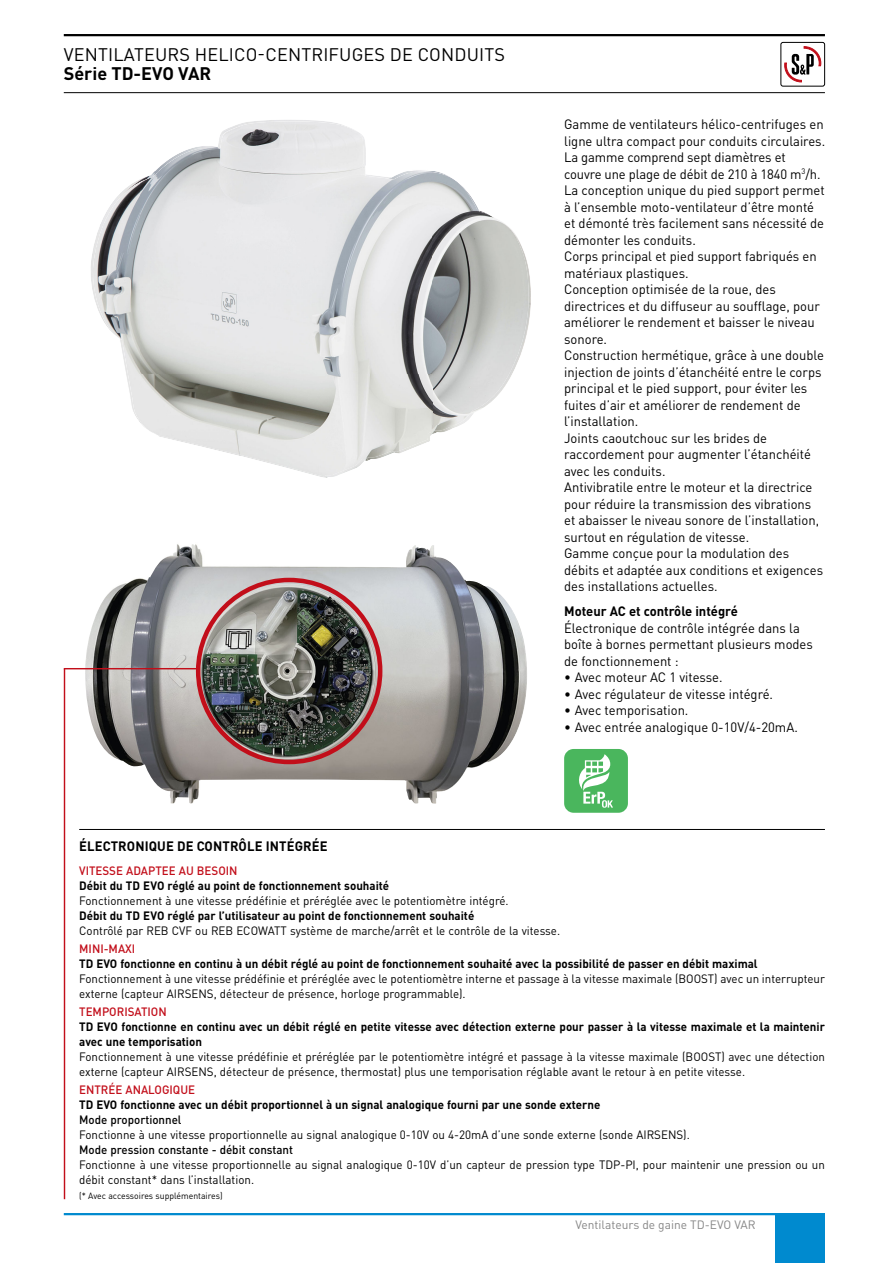
<style>
.page{position:relative;width:893px;height:1263px;background:#fff}
.page>*{position:absolute;margin:0;border:0;box-sizing:border-box;transform-origin:0 0}
.t1{font:18px "DIN Pro";letter-spacing:.01em;color:#000}
.t2{font:700 18px "DIN Pro";color:#000}
.t3{font:13.5px/16.5px "DIN Pro";color:#000;scale:.96 1}
.t4{font:700 13.5px "DIN Pro";letter-spacing:.01em;color:#000;scale:.96 1}
.t5{font:12px/15px "DIN Pro";color:#000;scale:.96 1}
.t6{font:700 12px/15px "DIN Pro";color:#000;scale:.96 1}
.t7{font:500 12px "DIN Pro";color:#c20e1a;scale:.96 1}
.t8{font:500 12px "DIN Pro";color:#000;scale:.96 1}
.t9{font:12px "DIN Pro";color:#868686}
.t10{font:9px "DIN Pro";color:#000;scale:.96 1}
</style>
<div class="page">
<hr style="left:64px;top:34px;width:761px;height:2px;background:#000">
<hr style="left:64px;top:92px;width:761px;height:1px;background:#000">
<svg style="left:784px;top:46px;width:37px;height:37px"></svg>
<div style="left:781px;top:42px;width:44px;height:44px;border:1px solid #000;border-radius:2px"></div>
<div style="left:564px;top:749px;width:64px;height:64px;background:#4ab65d;border-radius:9px"></div>
<svg style="left:579px;top:754px;width:34px;height:54px"></svg>
<img style="left:140px;top:121px;width:293px;height:355px">
<img style="left:91px;top:179px;width:49px;height:243px">
<img style="left:432px;top:172px;width:98px;height:254px">
<img style="left:432px;top:425px;width:23px;height:8px">
<hr style="left:79px;top:829px;width:746px;height:1px;background:#000">
<img style="left:85px;top:544px;width:442px;height:260px">
<div style="left:196px;top:578px;width:186px;height:186px;border:4px solid #c20e1a;border-radius:50%"></div>
<hr style="left:64px;top:668px;width:136px;height:1px;background:#c20e1a">
<hr style="left:64px;top:669px;width:1px;height:530px;background:#c20e1a">
<hr style="left:64px;top:1213px;width:761px;height:2px;background:#008acf">
<div style="left:776px;top:1214px;width:49px;height:49px;background:#008acf"></div>
<h1 class="t1" style="left:64px;top:48px;width:443px">VENTILATEURS HELICO-CENTRIFUGES DE CONDUITS</h1>
<h1 class="t2" style="left:64px;top:67px;width:149px">Série TD-EVO VAR</h1>
<p class="t3" style="left:564px;top:118px;width:273px">Gamme de ventilateurs hélico-centrifuges en ligne ultra compact pour conduits circulaires.<br>La gamme comprend sept diamètres et couvre une plage de débit de 210 à 1840 m<sup>3</sup>/h.<br>La conception unique du pied support permet à l’ensemble moto-ventilateur d’être monté et démonté très facilement sans nécessité de démonter les conduits.<br>Corps principal et pied support fabriqués en matériaux plastiques.<br>Conception optimisée de la roue, des directrices et du diffuseur au soufflage, pour améliorer le rendement et baisser le niveau sonore.<br>Construction hermétique, grâce à une double injection de joints d’étanchéité entre le corps principal et le pied support, pour éviter les fuites d’air et améliorer de rendement de l’installation.<br>Joints caoutchouc sur les brides de raccordement pour augmenter l’étanchéité avec les conduits.<br>Antivibratile entre le moteur et la directrice pour réduire la transmission des vibrations et abaisser le niveau sonore de l’installation, surtout en régulation de vitesse.<br>Gamme conçue pour la modulation des débits et adaptée aux conditions et exigences des installations actuelles.</p>
<p class="t4" style="left:564px;top:607px;width:182px">Moteur AC et contrôle intégré</p>
<p class="t3" style="left:564px;top:621px;width:261px">Électronique de contrôle intégrée dans la boîte à bornes permettant plusieurs modes de fonctionnement :</p>
<p class="t3" style="left:564px;top:671px;width:167px">• Avec moteur AC 1 vitesse.</p>
<p class="t3" style="left:564px;top:687px;width:219px">• Avec régulateur de vitesse intégré.</p>
<p class="t3" style="left:564px;top:704px;width:131px">• Avec tem porisation.</p>
<p class="t3" style="left:564px;top:720px;width:245px">• Avec entrée analogique 0-10V/4-20mA.</p>
<p class="t4" style="left:79px;top:841px;width:260px">ÉLECTRONIQUE DE CONTRÔLE INTÉGRÉE</p>
<p class="t7" style="left:79px;top:866px;width:166px">VITESSE ADAPTEE AU BESOIN</p>
<p class="t6" style="left:79px;top:879px;width:324px">Débit du TD EVO réglé au point de fonctionnement souhaité</p>
<p class="t5" style="left:79px;top:894px;width:449px">Fonctionnement à une vitesse prédéfinie et préréglée avec le potentiomètre intégré.</p>
<p class="t6" style="left:79px;top:909px;width:413px">Débit du TD EVO réglé par l’utilisateur au point de fonctionnement souhaité</p>
<p class="t5" style="left:79px;top:924px;width:502px">Contrôlé par REB CVF ou REB ECOWATT système de marche/arrêt et le contrôle de la vitesse.</p>
<p class="t7" style="left:79px;top:944px;width:60px">MINI-MAXI</p>
<p class="t6" style="left:79px;top:957px;width:708px">TD EVO fonctionne en continu à un débit réglé au point de fonctionnement souhaité avec la possibilité de passer en débit maximal</p>
<p class="t5" style="left:79px;top:972px;width:778px">Fonctionnement à une vitesse prédéfinie et préréglée avec le potentiomètre interne et passage à la vitesse maximale (BOOST) avec un interrupteur externe (capteur AIRSENS, détecteur de présence, horloge programmable).</p>
<p class="t7" style="left:79px;top:1007px;width:93px">TEMPORISATION</p>
<p class="t6" style="left:79px;top:1020px;width:778px">TD EVO fonctionne en continu avec un débit réglé en petite vitesse avec détection externe pour passer à la vitesse maximale et la maintenir avec une temporisation</p>
<p class="t5" style="left:79px;top:1050px;width:778px">Fonctionnement à une vitesse prédéfinie et préréglée par le potentiomètre intégré et passage à la vitesse maximale (BOOST) avec une détection externe (capteur AIRSENS, détecteur de présence, thermostat) plus une temporisation réglable avant le retour à en petite vitesse.</p>
<p class="t7" style="left:79px;top:1085px;width:122px">ENTRÉE ANALOGIQUE</p>
<p class="t6" style="left:79px;top:1098px;width:544px">TD EVO fonctionne avec un débit proportionnel à un signal analogique fourni par une sonde externe</p>
<p class="t8" style="left:79px;top:1115px;width:108px">Mode proportionnel</p>
<p class="t5" style="left:79px;top:1128px;width:638px">Fonctionne à une vitesse proportionnelle au signal analogique 0-10V ou 4-20mA d’une sonde externe (sonde AIRSENS).</p>
<p class="t8" style="left:79px;top:1145px;width:224px">Mode pression constante - débit constant</p>
<p class="t5" style="left:79px;top:1158px;width:778px">Fonctionne à une vitesse proportionnelle au signal analogique 0-10V d’un capteur de pression type TDP-PI, pour maintenir une pression ou un débit constant* dans l’installation.</p>
<p class="t10" style="left:79px;top:1192px;width:151px">(* Avec accessoires supplémentaires)</p>
<p class="t9" style="left:575px;top:1220px;width:182px">Ventilateurs de gaine TD-EVO VAR</p>
</div>
